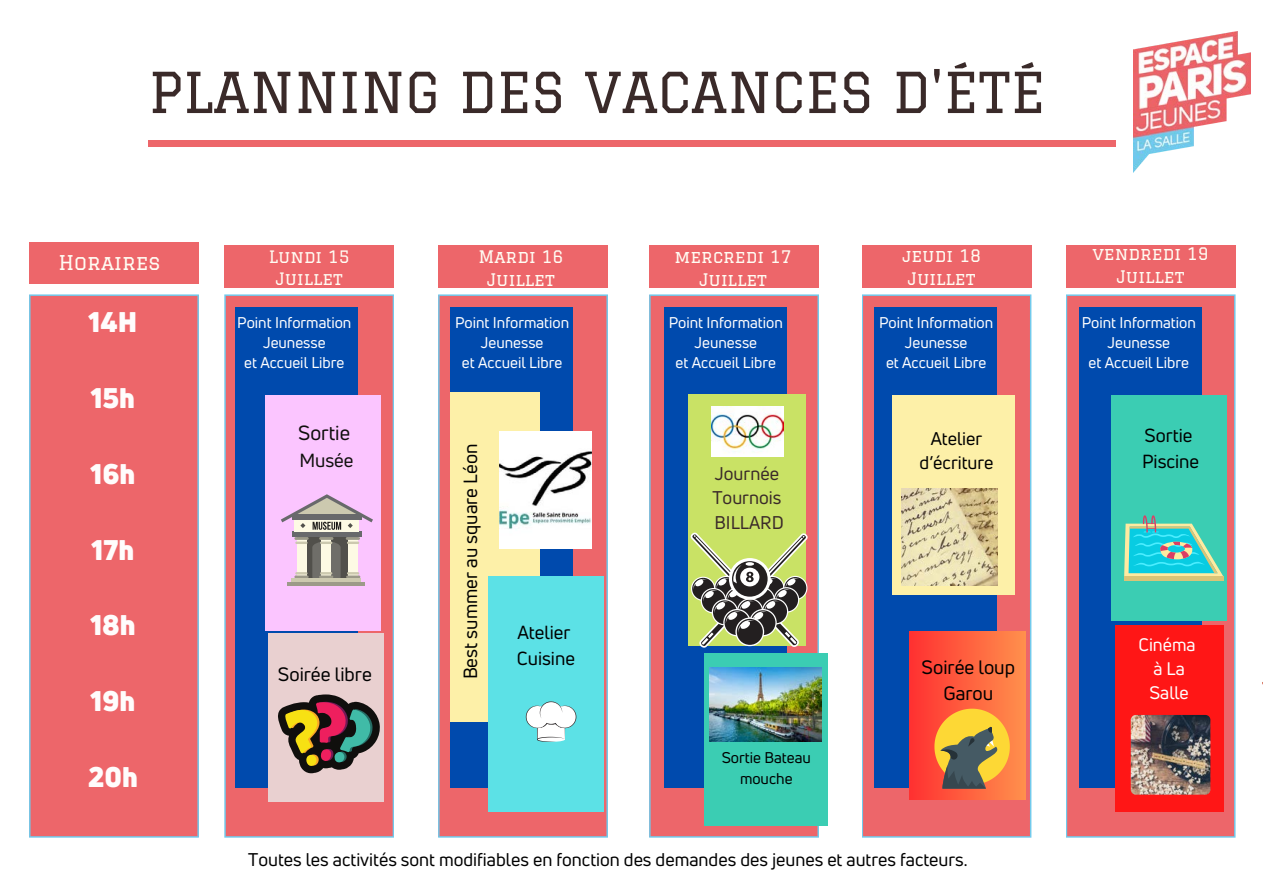
<style>
.page{position:relative;width:1263px;height:894px;background:#fff}
.page>*{position:absolute;margin:0;border:0;box-sizing:border-box;transform-origin:0 0}
.t1{font:55.05px "Graduate";color:#3a2a29}
.t2{font:900 27.75px "Uni Neue";color:#fffcfc}
.t3{font:20.1px "Uni Neue";color:#100f0d}
.t4{font:19.95px "Graduate";color:#fffcf3}
.t5{font:18.9px/25.8px "Uni Neue";color:#000;text-align:center}
.t6{font:18.75px "Uni Neue";color:#000}
.t7{font:18.6px/25.8px "Uni Neue";color:#000}
.t8{font:18.6px "Uni Neue";color:#100f0d}
.t9{font:18px/24.8px "Uni Neue";color:#000;text-align:center}
.t10{font:18px/24.5px "Uni Neue";color:#3a2a29}
.t11{font:17.85px/23.7px "Uni Neue";color:#fff;text-align:center}
.t12{font:16.95px/23.7px "Graduate";color:#fffcf3;text-align:center}
.t13{font:16.8px/22.5px "Graduate";color:#fffcf3;text-align:center}
.t14{font:15.15px "Uni Neue";color:#fff}
.t15{font:15.15px/20.2px "Uni Neue";color:#000;text-align:center}
</style>
<div class="page">
<div style="left:148px;top:140px;width:967px;height:7px;background:#ed666a"></div>
<div style="left:29px;top:294px;width:170px;height:543px;background:#ed666a"></div>
<div style="left:224px;top:246px;width:170px;height:41px;background:#ed666a"></div>
<svg style="left:1066px;top:294px;width:169px;height:543px;background:#e5686e"></svg>
<img style="left:1133px;top:32px;width:117px;height:140px">
<div style="left:29px;top:242px;width:170px;height:42px;background:#ed666a"></div>
<div style="left:438px;top:246px;width:170px;height:41px;background:#ed666a"></div>
<div style="left:649px;top:246px;width:170px;height:41px;background:#ed666a"></div>
<div style="left:861px;top:246px;width:170px;height:41px;background:#ed666a"></div>
<div style="left:1066px;top:246px;width:169px;height:41px;background:#ed666a"></div>
<svg style="left:224px;top:294px;width:170px;height:543px;background:#e27077"></svg>
<svg style="left:438px;top:294px;width:170px;height:543px;background:#e07178"></svg>
<svg style="left:649px;top:294px;width:170px;height:543px;background:#e26e74"></svg>
<div style="left:235px;top:307px;width:122px;height:481px;background:#004aad"></div>
<div style="left:450px;top:307px;width:123px;height:481px;background:#004aad"></div>
<div style="left:664px;top:307px;width:122px;height:481px;background:#004aad"></div>
<svg style="left:862px;top:294px;width:169px;height:543px;background:#e56d72"></svg>
<div style="left:874px;top:307px;width:123px;height:481px;background:#004aad"></div>
<div style="left:1079px;top:307px;width:122px;height:481px;background:#004aad"></div>
<div style="left:268px;top:633px;width:115px;height:168px;background:#e9d0d0"></div>
<svg style="left:278px;top:694px;width:102px;height:79px"></svg>
<div style="left:450px;top:391px;width:90px;height:330px;background:#fdf0a8"></div>
<div style="left:1111px;top:395px;width:116px;height:226px;background:#3bcdb3"></div>
<div style="left:265px;top:395px;width:116px;height:235px;background:#fbc5ff"></div>
<svg style="left:294px;top:537px;width:66px;height:41px;background:#aba59d"></svg>
<hr style="left:294px;top:575px;width:15px;height:3px;background:#9c9a89">
<hr style="left:319px;top:575px;width:14px;height:3px;background:#9c9a89">
<hr style="left:346px;top:575px;width:14px;height:3px;background:#9c9a89">
<div style="left:293px;top:531px;width:69px;height:6px;background:#68696b"></div>
<hr style="left:292px;top:578px;width:69px;height:3px;background:#ccc9af">
<svg style="left:287px;top:581px;width:78px;height:4px"></svg>
<svg style="left:294px;top:529px;width:65px;height:2px"></svg>
<svg style="left:281px;top:494px;width:92px;height:35px"></svg>
<div style="left:488px;top:576px;width:116px;height:235px;background:#5ce1e6"></div>
<svg style="left:526px;top:701px;width:50px;height:40px"></svg>
<div style="left:688px;top:394px;width:118px;height:251px;background:#c9e265"></div>
<div style="left:910px;top:630px;width:115px;height:168px;background:linear-gradient(to right,#fd3131,#fe8f4d)"></div>
<svg style="left:934px;top:708px;width:76px;height:80px;background:#be9345"></svg>
<hr style="left:1124px;top:576px;width:99px;height:4px;background:#d9c477">
<svg style="left:1124px;top:515px;width:99px;height:61px"></svg>
<div style="left:1115px;top:625px;width:108px;height:186px;background:#ff1616"></div>
<img style="left:1131px;top:714px;width:79px;height:80px;border-radius:5px">
<img style="left:499px;top:431px;width:92px;height:117px">
<svg style="left:690px;top:532px;width:118px;height:116px"></svg>
<img style="left:711px;top:407px;width:72px;height:49px">
<div style="left:892px;top:395px;width:123px;height:199px;background:#fdf0a8"></div>
<img style="left:901px;top:488px;width:97px;height:98px">
<div style="left:705px;top:652px;width:123px;height:172px;background:#3bcdb3"></div>
<img style="left:709px;top:667px;width:113px;height:74px">
<p class="t1" style="left:148px;top:61px;width:898px">PLANNING DES VACANCES D'ÉTÉ</p>
<p class="t4" style="left:58px;top:251px;width:104px">Horaires</p>
<p class="t13" style="left:269px;top:245px;width:82px">Lundi 15<br>Juillet</p>
<p class="t2" style="left:89px;top:303px;width:50px">14H</p>
<p class="t14" style="left:237px;top:311px;width:116px">Point Information</p>
<h4 class="t14" style="left:263px;top:332px;width:64px">Jeunesse</h4>
<p class="t14" style="left:244px;top:352px;width:102px">et Accueil Libre</p>
<h4 class="t2" style="left:91px;top:378px;width:46px">15h</h4>
<p class="t2" style="left:91px;top:454px;width:46px">16h</p>
<h4 class="t2" style="left:92px;top:530px;width:44px">17h</h4>
<p class="t2" style="left:90px;top:606px;width:47px">18h</p>
<p class="t2" style="left:91px;top:682px;width:46px">19h</p>
<h6 class="t2" style="left:88px;top:757px;width:51px">20h</h6>
<p class="t3" style="left:298px;top:419px;width:53px">Sortie</p>
<p class="t8" style="left:299px;top:447px;width:56px">Musée</p>
<p class="t5" style="left:278px;top:661px;width:95px">Soirée libre</p>
<p class="t12" style="left:478px;top:244px;width:87px">Mardi 16<br>Juillet</p>
<p class="t12" style="left:674px;top:244px;width:119px">mercredi 17<br>Juillet</p>
<p class="t12" style="left:902px;top:243px;width:80px">jeudi 18<br>Juillet</p>
<h4 class="t12" style="left:1092px;top:241px;width:118px">vendredi 19<br>Juillet</h4>
<p class="t14" style="left:455px;top:311px;width:116px">Point Information</p>
<h6 class="t14" style="left:481px;top:332px;width:64px">Jeunesse</h6>
<p class="t14" style="left:462px;top:352px;width:102px">et Accueil Libre</p>
<h4 class="t6" style="left:457px;top:679px;width:237px;rotate:-90deg">Best summer au square Léon</h4>
<p class="t7" style="left:517px;top:618px;width:60px">Atelier<br>Cuisine</p>
<p class="t14" style="left:669px;top:311px;width:116px">Point Information</p>
<p class="t14" style="left:694px;top:332px;width:64px">Jeunesse</p>
<p class="t14" style="left:676px;top:352px;width:102px">et Accueil Libre</p>
<h6 class="t10" style="left:712px;top:460px;width:70px">Journée<br>Tournois</h6>
<h6 class="t10" style="left:714px;top:510px;width:71px">BILLARD</h6>
<h3 class="t15" style="left:722px;top:747px;width:91px">Sortie Bateau mouche</h3>
<h6 class="t14" style="left:879px;top:311px;width:116px">Point Information</h6>
<h5 class="t14" style="left:905px;top:332px;width:64px">Jeunesse</h5>
<p class="t14" style="left:886px;top:352px;width:102px">et Accueil Libre</p>
<h4 class="t9" style="left:919px;top:425px;width:76px">Atelier d’écriture</h4>
<p class="t5" style="left:922px;top:653px;width:95px">Soirée loup<br>Garou</p>
<p class="t14" style="left:1082px;top:311px;width:116px">Point Information</p>
<p class="t14" style="left:1107px;top:332px;width:64px">Jeunesse</p>
<h6 class="t14" style="left:1089px;top:352px;width:102px">et Accueil Libre</h6>
<p class="t7" style="left:1142px;top:422px;width:59px">Sortie<br>Piscine</p>
<h3 class="t11" style="left:1139px;top:632px;width:59px">Cinéma à La<br>Salle</h3>
<p class="t9" style="left:248px;top:847px;width:721px">Toutes les activités sont modifiables en fonction des demandes des jeunes et autres facteurs.</p>
</div>
